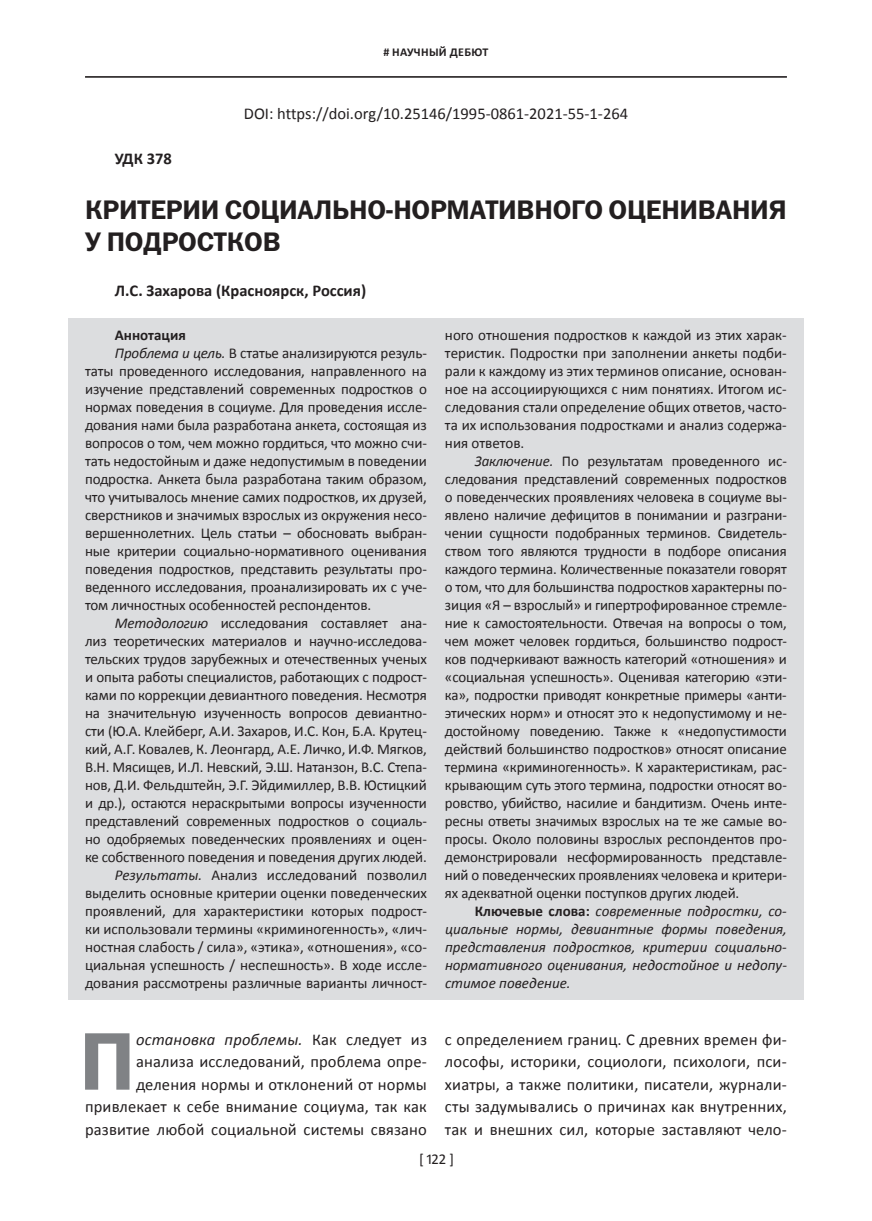
<style>
.page{position:relative;width:872px;height:1221px;background:#fff}
.page>*{position:absolute;margin:0;border:0;box-sizing:border-box;transform-origin:0 0}
.t1{font:82.05px "ez Franklin Goth Demi";color:#808285}
.t2{font:27px/32.4px "ez Franklin Goth Demi";letter-spacing:-.01em;color:#231f20}
.t3{font:16.5px/22.5px "Calibri";letter-spacing:.01em;color:#231f20;text-align:right}
.t4{font:700 16.5px "Calibri";color:#231f20}
.t5{font:15px/18px "Calibri";letter-spacing:-.01em;color:#231f20;text-align:justify}
.t6{font:italic 15px/18px "Calibri";color:#231f20;text-align:justify}
.t7{font:700 15px "Calibri";color:#231f20}
.t8{font:700 12px "Calibri";letter-spacing:.03em;color:#231f20}
.s1{font-style:italic}
.s2{font-weight:700;font-style:normal}
</style>
<div class="page">
<div style="left:68px;top:318px;width:736px;height:681px;background:#dcdddf"></div>
<hr style="left:85px;top:76px;width:702px;height:1px;background:#231f20">
<hr style="left:85px;top:77px;width:702px;height:1px;background:#231f20">
<p class="t8" style="left:383px;top:45px;width:106px"># НАУЧНЫЙ ДЕБЮТ</p>
<p class="t3" style="left:244px;top:102px;width:386px">DOI: https://doi.org/10.25146/1995-0861-2021-55-1-264</p>
<p class="t4" style="left:115px;top:148px;width:59px">УДК 378</p>
<h2 class="t2" style="left:85px;top:193px;width:703px">КРИТЕРИИ СОЦИАЛЬНО-НОРМАТИВНОГО ОЦЕНИВАНИЯ<br>У ПОДРОСТКОВ</h2>
<p class="t4" style="left:115px;top:280px;width:253px">Л.С. Захарова (Красноярск, Россия)</p>
<p class="t7" style="left:115px;top:325px;width:72px">Аннотация</p>
<p class="t5" style="left:115px;top:343px;width:314px"><span class="s1">Проблема и цель.</span> В статье анализируются резуль-</p>
<p class="t5" style="left:85px;top:361px;width:343px">таты проведенного исследования, направленного на</p>
<p class="t5" style="left:85px;top:379px;width:343px">изучение представлений современных подростков о</p>
<p class="t5" style="left:85px;top:397px;width:343px">нормах поведения в социуме. Для проведения иссле-</p>
<p class="t5" style="left:85px;top:415px;width:343px">дования нами была разработана анкета, состоящая из</p>
<p class="t5" style="left:85px;top:433px;width:343px">вопросов о том, чем можно гордиться, что можно счи-</p>
<p class="t5" style="left:85px;top:451px;width:343px">тать недостойным и даже недопустимым в поведении</p>
<p class="t5" style="left:85px;top:469px;width:343px">подростка. Анкета была разработана таким образом,</p>
<p class="t5" style="left:85px;top:487px;width:343px">что учитывалось мнение самих подростков, их друзей,</p>
<p class="t5" style="left:85px;top:505px;width:343px">сверстников и значимых взрослых из окружения несо-</p>
<p class="t5" style="left:85px;top:523px;width:343px">вершеннолетних. Цель статьи – обосновать выбран-</p>
<p class="t5" style="left:85px;top:541px;width:343px">ные критерии социально-нормативного оценивания</p>
<p class="t5" style="left:85px;top:559px;width:343px">поведения подростков, представить результаты про-</p>
<p class="t5" style="left:85px;top:577px;width:343px">веденного исследования, проанализировать их с уче-</p>
<p class="t5" style="left:85px;top:595px;width:288px">том личностных особенностей респондентов.</p>
<p class="t5" style="left:115px;top:613px;width:314px"><span class="s1">Методологию</span> исследования составляет ана-</p>
<p class="t5" style="left:85px;top:631px;width:343px">лиз теоретических материалов и научно-исследова-</p>
<p class="t5" style="left:85px;top:649px;width:343px">тельских трудов зарубежных и отечественных ученых</p>
<p class="t5" style="left:85px;top:667px;width:343px">и опыта работы специалистов, работающих с подрост-</p>
<p class="t5" style="left:85px;top:685px;width:343px">ками по коррекции девиантного поведения. Несмотря</p>
<p class="t5" style="left:85px;top:703px;width:343px">на значительную изученность вопросов девиантно-</p>
<p class="t5" style="left:85px;top:721px;width:343px">сти (Ю.А. Клейберг, А.И. Захаров, И.С. Кон, Б.А. Крутец-</p>
<p class="t5" style="left:85px;top:739px;width:343px">кий, А.Г. Ковалев, К. Леонгард, А.Е. Личко, И.Ф. Мягков,</p>
<p class="t5" style="left:85px;top:757px;width:343px">В.Н. Мясищев, И.Л. Невский, Э.Ш. Натанзон, В.С. Степа-</p>
<p class="t5" style="left:85px;top:775px;width:343px">нов, Д.И. Фельдштейн, Э.Г. Эйдимиллер, В.В. Юстицкий</p>
<p class="t5" style="left:85px;top:793px;width:343px">и др.), остаются нераскрытыми вопросы изученности</p>
<p class="t5" style="left:85px;top:811px;width:343px">представлений современных подростков о социаль-</p>
<p class="t5" style="left:85px;top:829px;width:343px">но одобряемых поведенческих проявлениях и оцен-</p>
<p class="t5" style="left:85px;top:847px;width:343px">ке собственного поведения и поведения других людей.</p>
<p class="t5" style="left:115px;top:865px;width:314px"><span class="s1">Результаты.</span> Анализ исследований позволил</p>
<p class="t5" style="left:85px;top:883px;width:343px">выделить основные критерии оценки поведенческих</p>
<p class="t5" style="left:85px;top:901px;width:343px">проявлений, для характеристики которых подрост-</p>
<p class="t5" style="left:85px;top:919px;width:343px">ки использовали термины «криминогенность», «лич-</p>
<p class="t5" style="left:85px;top:937px;width:343px">ностная слабость / сила», «этика», «отношения», «со-</p>
<p class="t5" style="left:85px;top:955px;width:343px">циальная успешность / неспешность». В ходе иссле-</p>
<p class="t5" style="left:85px;top:973px;width:343px">дования рассмотрены различные варианты личност-</p>
<p class="t5" style="left:445px;top:325px;width:343px">ного отношения подростков к каждой из этих харак&shy;теристик. Подростки при заполнении анкеты подби&shy;рали к каждому из этих терминов описание, основан&shy;ное на ассоциирующихся с ним понятиях. Итогом ис&shy;следования стали определение общих ответов, часто&shy;та их использования подростками и анализ содержа&shy;ния ответов.</p>
<p class="t5" style="left:445px;top:451px;width:343px;text-indent:30px"><span class="s1">Заключение.</span> По результатам проведенного ис&shy;следования представлений современных подростков о поведенческих проявлениях человека в социуме вы&shy;явлено наличие дефицитов в понимании и разграни&shy;чении сущности подобранных терминов. Свидетель&shy;ством того являются трудности в подборе описания каждого термина. Количественные показатели говорят о том, что для большинства подростков характерны по&shy;зиция «Я – взрослый» и гипертрофированное стремле&shy;ние к самостоятельности. Отвечая на вопросы о том, чем может человек гордиться, большинство подрост&shy;ков подчеркивают важность категорий «отношения» и «социальная успешность». Оценивая категорию «эти&shy;ка», подростки приводят конкретные примеры «анти&shy;этических норм» и относят это к недопустимому и не&shy;достойному поведению. Также к «недопустимости действий большинство подростков» относят описание термина «криминогенность». К характеристикам, рас&shy;крывающим суть этого термина, подростки относят во&shy;ровство, убийство, насилие и бандитизм. Очень инте&shy;ресны ответы значимых взрослых на те же самые во&shy;просы. Около половины взрослых респондентов про&shy;демонстрировали несформированность представле&shy;ний о поведенческих проявлениях человека и критери&shy;ях адекватной оценки поступков других людей.</p>
<p class="t6" style="left:445px;top:901px;width:343px;text-indent:30px"><span class="s2">Ключевые слова:</span> современные подростки, со&shy;циальные нормы, девиантные формы поведения, представления подростков, критерии социально&shy;нормативного оценивания, недостойное и недопу&shy;стимое поведение.</p>
<p class="t3" style="left:85px;top:1027px;width:343px"><span class="s1">остановка проблемы.</span> Как следует из анализа исследований, проблема опре&shy;деления нормы и отклонений от нормы привлекает к себе внимание социума, так как развитие любой социальной системы связано</p>
<p class="t3" style="left:445px;top:1027px;width:343px;text-align:justify">с определением границ. С древних времен фи&shy;лософы, историки, социологи, психологи, пси&shy;хиатры, а также политики, писатели, журнали&shy;сты задумывались о причинах как внутренних, так и внешних сил, которые заставляют чело-</p>
<h1 class="t1" style="left:79px;top:1014px;width:57px">П</h1>
<p class="t5" style="left:419px;top:1149px;width:36px">[ 122 ]</p>
</div>
